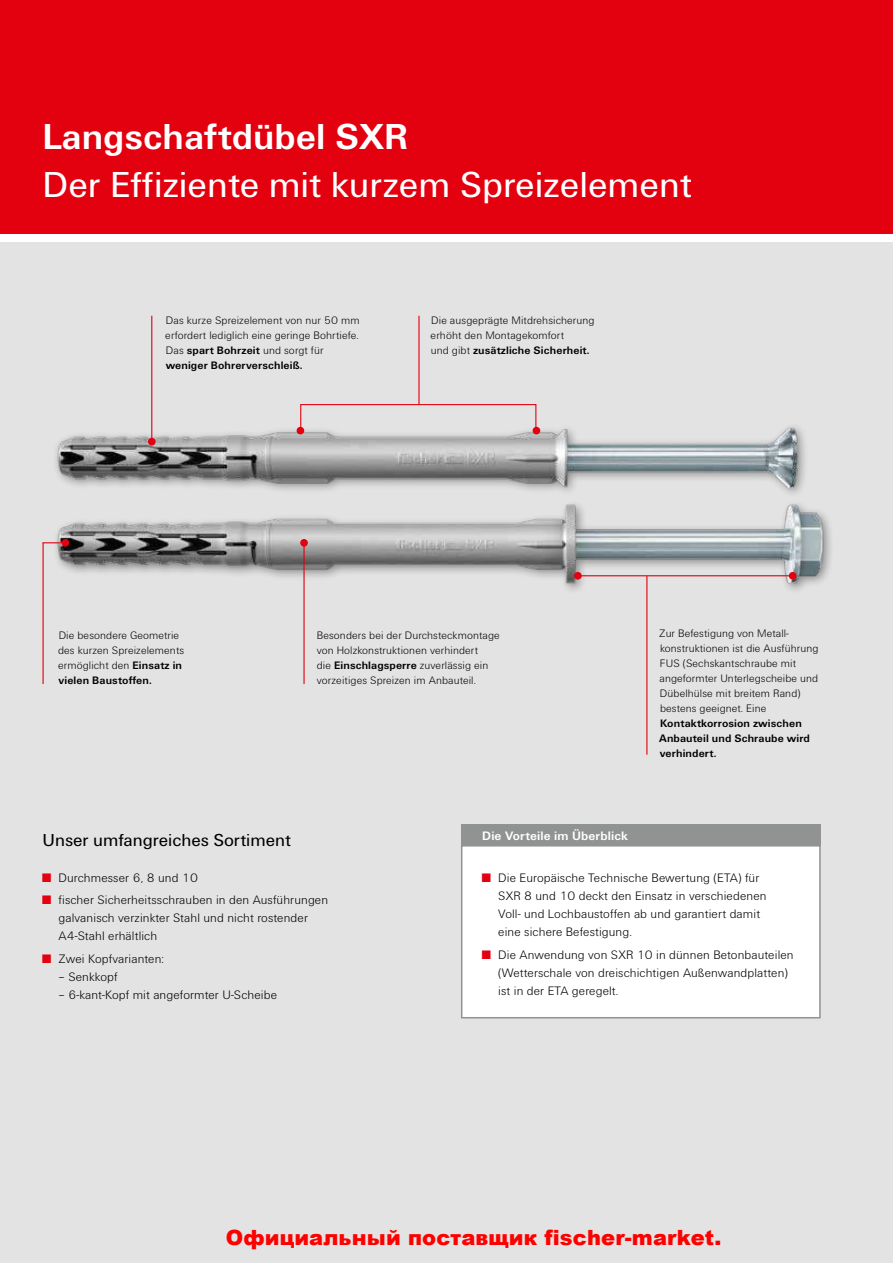
<style>
.page{position:relative;width:893px;height:1263px;background:#fff}
.page>*{position:absolute;margin:0;border:0;box-sizing:border-box;transform-origin:0 0}
.t1{font:37.5px "Fi We";color:#fff}
.t2{font:700 37.5px "Fi We";color:#fff}
.t3{font:900 21px "Arial";letter-spacing:.005em;color:#f00}
.t4{font:18px "Fi We";color:#000}
.t5{font:300 12.75px/18px "Fi We";letter-spacing:.01em;color:#000}
.t6{font:700 12.75px "Fi We";letter-spacing:.01em;color:#fff}
.t7{font:300 11.25px/14.9px "Fi We";letter-spacing:.01em;color:#000}
.t8{font:700 11.25px/14.9px "Fi We";letter-spacing:.01em;color:#000}
.s1{font-weight:700}
.s2{font-weight:400;color:#e3000f}
</style>
<div class="page">
<div style="left:0;top:242px;width:893px;height:1021px;background:#e3e3e3"></div>
<div style="left:0;top:0;width:893px;height:234px;background:#e3000f"></div>
<div style="left:461px;top:845px;width:360px;height:173px;background:#fff;border:2px solid #919292"></div>
<div style="left:461px;top:825px;width:360px;height:21px;background:#919292"></div>
<img style="left:56px;top:390px;width:749px;height:83px">
<img style="left:52px;top:473px;width:779px;height:143px">
<hr style="left:151px;top:316px;width:1px;height:125px;background:#e3000f">
<div style="left:148px;top:438px;width:8px;height:7px;background:#e3000f;border-radius:50%"></div>
<hr style="left:303px;top:544px;width:2px;height:140px;background:#e3000f">
<div style="left:300px;top:539px;width:8px;height:8px;background:#e3000f;border-radius:50%"></div>
<div style="left:300px;top:404px;width:236px;height:26px;border:1px solid #e3000f"></div>
<div style="left:297px;top:427px;width:7px;height:7px;background:#e3000f;border-radius:50%"></div>
<div style="left:533px;top:427px;width:7px;height:7px;background:#e3000f;border-radius:50%"></div>
<hr style="left:418px;top:316px;width:2px;height:88px;background:#e3000f">
<hr style="left:43px;top:543px;width:1px;height:141px;background:#e3000f">
<div style="left:62px;top:539px;width:7px;height:8px;background:#e3000f;border-radius:50%"></div>
<svg style="left:43px;top:542px;width:19px;height:1px"></svg>
<hr style="left:646px;top:576px;width:1px;height:179px;background:#e3000f">
<div style="left:789px;top:572px;width:7px;height:8px;background:#e3000f;border-radius:50%"></div>
<div style="left:574px;top:572px;width:8px;height:8px;background:#e3000f;border-radius:50%"></div>
<hr style="left:578px;top:575px;width:215px;height:1px;background:#e3000f">
<h1 class="t2" style="left:43px;top:116px;width:367px">Langschaftdübel SXR</h1>
<h1 class="t1" style="left:43px;top:164px;width:651px">Der Effiziente mit kurzem Spreizelement</h1>
<p class="t7" style="left:165px;top:313px;width:196px">Das kurze Spreizelement von nur 50 mm erfordert lediglich eine geringe Bohrtiefe.<br>Das <span class="s1">spart Bohrzeit</span> und sorgt für <span class="s1">weniger Bohrerverschleiß.</span></p>
<p class="t7" style="left:431px;top:313px;width:165px">Die ausgeprägte Mitdrehsicherung erhöht den Montagekomfort<br>und gibt <span class="s1">zusätzliche Sicherheit.</span></p>
<p class="t7" style="left:58px;top:628px;width:128px">Die besondere Geometrie des kurzen Spreizelements ermöglicht den <span class="s1">Einsatz in vielen Baustoffen.</span></p>
<p class="t7" style="left:317px;top:628px;width:185px">Besonders bei der Durchsteckmontage von Holzkonstruktionen verhindert<br>die <span class="s1">Einschlagsperre</span> zuverlässig ein vorzeitiges Spreizen im Anbauteil.</p>
<p class="t7" style="left:659px;top:626px;width:161px">Zur Befestigung von Metall&shy;konstruktionen ist die Ausführung<br>FUS (Sechskantschraube mit angeformter Unterlegscheibe und<br>Dübelhülse mit breitem Rand) bestens geeignet. Eine</p>
<p class="t8" style="left:659px;top:716px;width:152px">Kontaktkorrosion zwischen<br>Anbauteil und Schraube wird verhindert.</p>
<h3 class="t4" style="left:43px;top:830px;width:250px">Unser umfangreiches Sortiment</h3>
<p class="t5" style="left:43px;top:869px;width:157px"><span class="s2">■</span> Durchmesser 6, 8 und 10</p>
<p class="t5" style="left:59px;top:891px;width:271px;text-indent:-16px"><span class="s2">■</span> fischer Sicherheitsschrauben in den Ausführungen galvanisch verzinkter Stahl und nicht rostender<br>A4-Stahl erhältlich</p>
<p class="t5" style="left:43px;top:949px;width:123px"><span class="s2">■</span> Zwei Kopfvarianten:</p>
<p class="t5" style="left:59px;top:967px;width:60px">– Senkkopf</p>
<p class="t5" style="left:59px;top:985px;width:220px">– 6-kant-Kopf mit angeformter U-Scheibe</p>
<p class="t6" style="left:482px;top:829px;width:147px">Die Vorteile im Überblick</p>
<p class="t5" style="left:498px;top:869px;width:270px;text-indent:-16px"><span class="s2">■</span> Die Europäische Technische Bewertung (ETA) für SXR 8 und 10 deckt den Einsatz in verschiedenen Voll- und Lochbaustoffen ab und garantiert damit eine sichere Befestigung.</p>
<p class="t5" style="left:498px;top:945px;width:297px;text-indent:-16px"><span class="s2">■</span> Die Anwendung von SXR 10 in dünnen Betonbauteilen (Wetterschale von dreischichtigen Außenwandplatten) ist in der ETA geregelt.</p>
<h2 class="t3" style="left:226px;top:1222px;width:497px">Официальный поставщик fischer-market.</h2>
</div>
